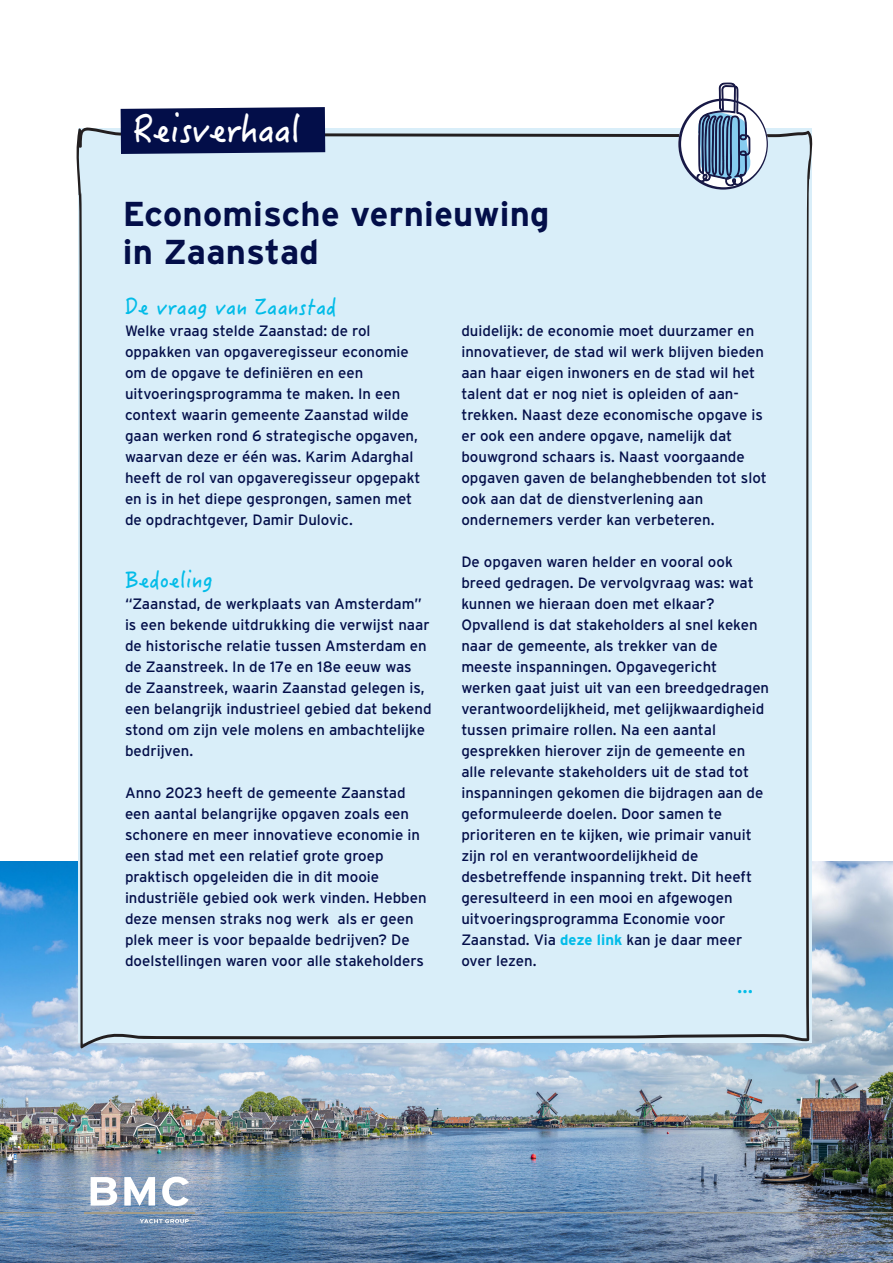
<style>
.page{position:relative;width:893px;height:1263px;background:#fff}
.page>*{position:absolute;margin:0;border:0;box-sizing:border-box;transform-origin:0 0}
.Titel_titelblad_-_Donkerblauw{font:37.35px "Hanzi Pen SC W5";letter-spacing:-.02em;color:#fff}
.Titel_titelblad_-_Donkerblauw-2{font:700 34.5px "Interstate";letter-spacing:.01em;color:#030e49}
.Bodytekst_-_Donkerblauw{font:22.5px "Hanzi Pen SC W5";color:#02bce8}
.Subkop_-_Ecru{font:21px "Interstate";color:#02bce8}
.Bodytekst_-_Donkerblauw-2{font:15px/21px "Interstate";color:#030e49}
.s1{font-weight:700;color:#02bce8}
</style>
<div class="page">
<img style="left:0;top:862px;width:893px;height:401px">
<div style="left:76px;top:127px;width:737px;height:921px;background:#d9eef9"></div>
<svg style="left:678px;top:82px;width:90px;height:120px"></svg>
<div style="left:121px;top:107px;width:204px;height:47px;background:#030e49"></div>
<hr style="left:225px;top:1212px;width:668px;height:1px;background:#a49c87">
<hr style="left:0;top:1212px;width:56px;height:1px;background:#a49c87">
<hr style="left:84px;top:1212px;width:111px;height:1px;background:#a49c87">
<svg style="left:91px;top:1177px;width:26px;height:28px"></svg>
<svg style="left:124px;top:1177px;width:31px;height:29px"></svg>
<svg style="left:162px;top:1176px;width:27px;height:30px"></svg>
<svg style="left:140px;top:1219px;width:49px;height:4px"></svg>
<p class="Titel_titelblad_-_Donkerblauw" style="left:133px;top:105px;width:169px">Reisverhaal</p>
<p class="Titel_titelblad_-_Donkerblauw-2" style="left:123px;top:195px;width:428px">Economische vernieuwing</p>
<p class="Titel_titelblad_-_Donkerblauw-2" style="left:123px;top:232px;width:198px">in Zaanstad</p>
<p class="Bodytekst_-_Donkerblauw" style="left:125px;top:292px;width:213px">De vraag van Zaanstad</p>
<p class="Bodytekst_-_Donkerblauw-2" style="left:125px;top:320px;width:297px">Welke vraag stelde Zaanstad: de rol oppakken van opgaveregisseur economie om de opgave te definiëren en een uitvoeringsprogramma te maken. In een context waarin gemeente Zaanstad wilde gaan werken rond 6 strategische opgaven, waarvan deze er één was. Karim Adarghal heeft de rol van opgaveregisseur opgepakt en is in het diepe gesprongen, samen met de opdrachtgever, Damir Dulovic.</p>
<p class="Bodytekst_-_Donkerblauw-2" style="left:461px;top:320px;width:307px">duidelijk: de economie moet duurzamer en innovatiever, de stad wil werk blijven bieden aan haar eigen inwoners en de stad wil het talent dat er nog niet is opleiden of aan&shy;trekken. Naast deze economische opgave is er ook een andere opgave, namelijk dat bouwgrond schaars is. Naast voorgaande opgaven gaven de belanghebbenden tot slot ook aan dat de dienstverlening aan ondernemers verder kan verbeteren.</p>
<p class="Bodytekst_-_Donkerblauw-2" style="left:461px;top:551px;width:309px">De opgaven waren helder en vooral ook breed gedragen. De vervolgvraag was: wat kunnen we hieraan doen met elkaar?<br>Opvallend is dat stakeholders al snel keken naar de gemeente, als trekker van de meeste inspanningen. Opgavegericht werken gaat juist uit van een breedgedragen verantwoordelijkheid, met gelijkwaardigheid tussen primaire rollen. Na een aantal gesprekken hierover zijn de gemeente en alle relevante stakeholders uit de stad tot inspanningen gekomen die bijdragen aan de geformuleerde doelen. Door samen te prioriteren en te kijken, wie primair vanuit zijn rol en verantwoordelijkheid de desbetreffende inspanning trekt. Dit heeft geresulteerd in een mooi en afgewogen uitvoeringsprogramma Economie voor Zaanstad. Via <span class="s1">deze link</span> kan je daar meer over lezen.</p>
<p class="Bodytekst_-_Donkerblauw" style="left:125px;top:565px;width:89px">Bedoeling</p>
<p class="Bodytekst_-_Donkerblauw-2" style="left:125px;top:593px;width:308px">“Zaanstad, de werkplaats van Amsterdam” is een bekende uitdrukking die verwijst naar de historische relatie tussen Amsterdam en de Zaanstreek. In de 17e en 18e eeuw was de Zaanstreek, waarin Zaanstad gelegen is, een belangrijk industrieel gebied dat bekend stond om zijn vele molens en ambachtelijke bedrijven.</p>
<p class="Bodytekst_-_Donkerblauw-2" style="left:125px;top:782px;width:303px">Anno 2023 heeft de gemeente Zaanstad een aantal belangrijke opgaven zoals een schonere en meer innovatieve economie in een stad met een relatief grote groep praktisch opgeleiden die in dit mooie industriële gebied ook werk vinden. Hebben deze mensen straks nog werk als er geen plek meer is voor bepaalde bedrijven? De doelstellingen waren voor alle stakeholders</p>
<p class="Subkop_-_Ecru" style="left:737px;top:973px;width:17px">...</p>
</div>
